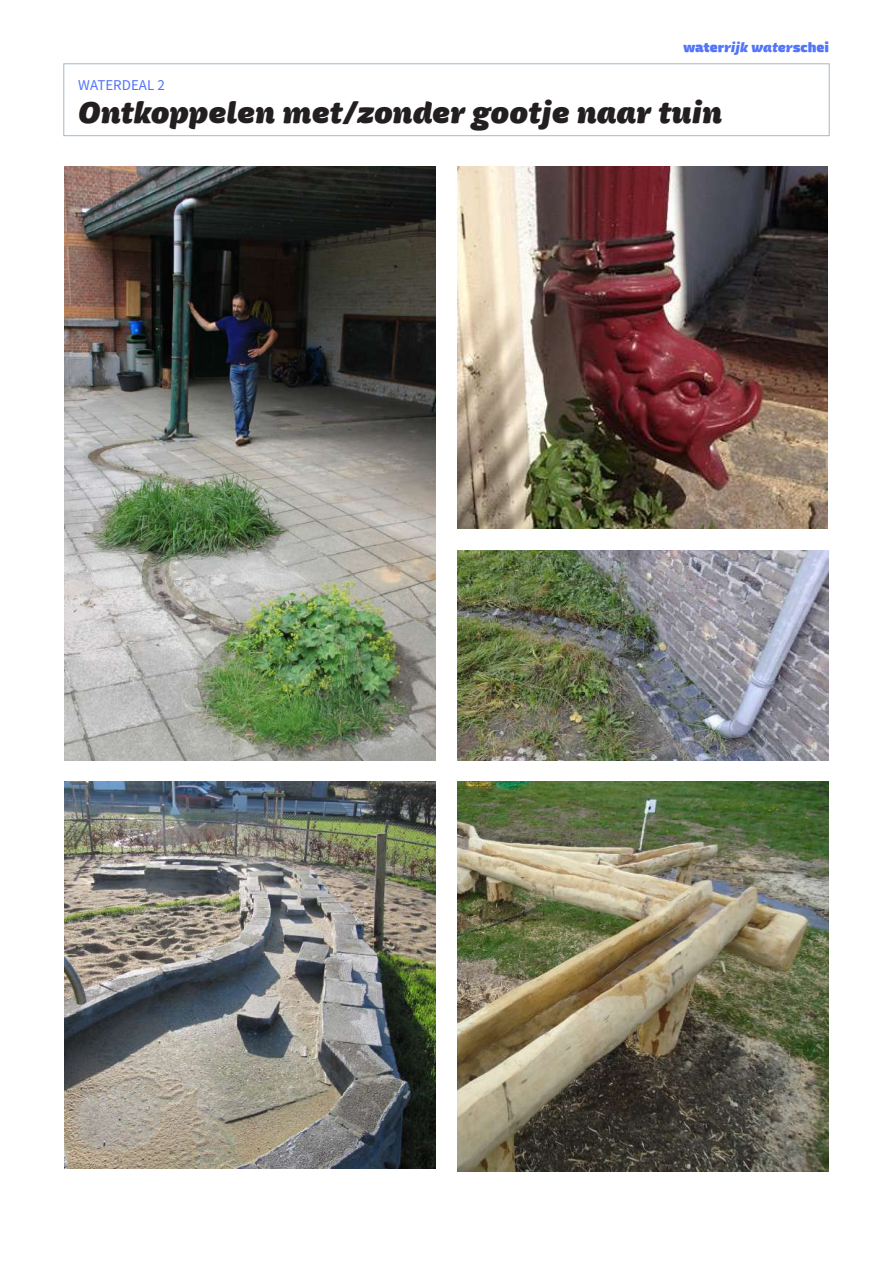
<style>
.page{position:relative;width:893px;height:1263px;background:#fff}
.page>*{position:absolute;margin:0;border:0;box-sizing:border-box;transform-origin:0 0}
.t1{font:italic 900 30px "Mangerica";letter-spacing:-.005em;color:#231f20}
.t2{font:15px "Source Sans Variable";color:#5275fa}
.t3{font:900 13.5px "Mangerica";color:#5275fa}
.s1{font-style:italic}
</style>
<div class="page">
<div style="left:63px;top:63px;width:767px;height:73px;border:1px solid #a7b7c6"></div>
<img style="left:65px;top:782px;width:371px;height:386px">
<img style="left:458px;top:550px;width:370px;height:210px">
<img style="left:65px;top:166px;width:371px;height:594px">
<img style="left:458px;top:782px;width:370px;height:389px">
<img style="left:458px;top:166px;width:370px;height:363px">
<p class="t3" style="left:683px;top:38px;width:147px">water<span class="s1">rijk water</span>schei</p>
<p class="t2" style="left:78px;top:76px;width:88px">WATERDEAL 2</p>
<p class="t1" style="left:78px;top:93px;width:646px">Ontkoppelen met/zonder gootje naar tuin</p>
</div>
